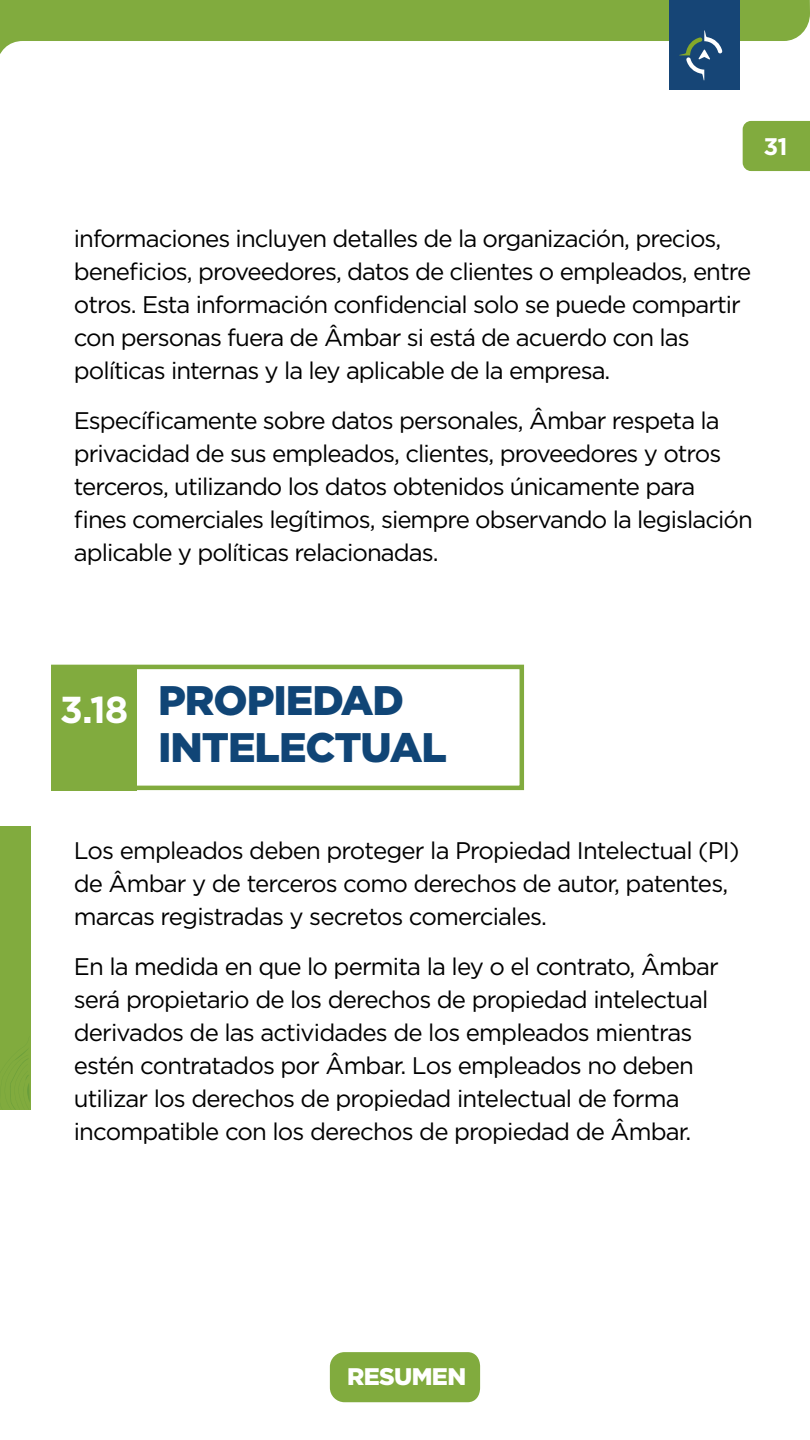
<style>
.page{position:relative;width:810px;height:1440px;background:#fff}
.page>*{position:absolute;margin:0;border:0;box-sizing:border-box;transform-origin:0 0}
.t1{font:900 41.25px/47.2px "Gotham";letter-spacing:-.025em;color:#104576}
.t2{font:700 37.5px "Gotham";color:#fff}
.t3{font:24px/33px "Gotham";letter-spacing:-.04em;color:#000}
.t4{font:900 24px "Gotham";letter-spacing:-.025em;color:#fff}
.t5{font:700 24px "Gotham";color:#fff}
</style>
<div class="page">
<svg style="left:0;top:0;width:810px;height:121px"></svg>
<div style="left:669px;top:0;width:71px;height:90px;background:#164576"></div>
<svg style="left:679px;top:30px;width:44px;height:51px"></svg>
<div style="left:330px;top:1352px;width:150px;height:50px;background:#81ab3e"></div>
<div style="left:743px;top:121px;width:67px;height:50px;background:#81ab3e"></div>
<div style="left:51px;top:668px;width:86px;height:122px;background:#81ab3e"></div>
<div style="left:51px;top:665px;width:473px;height:125px;border:4px solid #81ab3e"></div>
<div style="left:0;top:827px;width:30px;height:283px;background:#81ab3e"></div>
<svg style="left:10px;top:1049px;width:20px;height:60px"></svg>
<p class="t5" style="left:763px;top:130px;width:26px">31</p>
<p class="t3" style="left:74px;top:221px;width:679px">informaciones incluyen detalles de la organización, precios, beneficios, proveedores, datos de clientes o empleados, entre otros. Esta información confidencial solo se puede compartir con personas fuera de Âmbar si está de acuerdo con las políticas internas y la ley aplicable de la empresa.</p>
<p class="t3" style="left:74px;top:403px;width:681px">Específicamente sobre datos personales, Âmbar respeta la privacidad de sus empleados, clientes, proveedores y otros terceros, utilizando los datos obtenidos únicamente para fines comerciales legítimos, siempre observando la legislación aplicable y políticas relacionadas.</p>
<h2 class="t2" style="left:60px;top:685px;width:70px">3.18</h2>
<h1 class="t1" style="left:158px;top:677px;width:290px">PROPIEDAD<br>INTELECTUAL</h1>
<p class="t3" style="left:74px;top:834px;width:667px">Los empleados deben proteger la Propiedad Intelectual (PI) de Âmbar y de terceros como derechos de autor, patentes, marcas registradas y secretos comerciales.</p>
<p class="t3" style="left:74px;top:950px;width:647px">En la medida en que lo permita la ley o el contrato, Âmbar será propietario de los derechos de propiedad intelectual derivados de las actividades de los empleados mientras estén contratados por Âmbar. Los empleados no deben utilizar los derechos de propiedad intelectual de forma incompatible con los derechos de propiedad de Âmbar.</p>
<p class="t4" style="left:347px;top:1360px;width:121px">RESUMEN</p>
</div>
